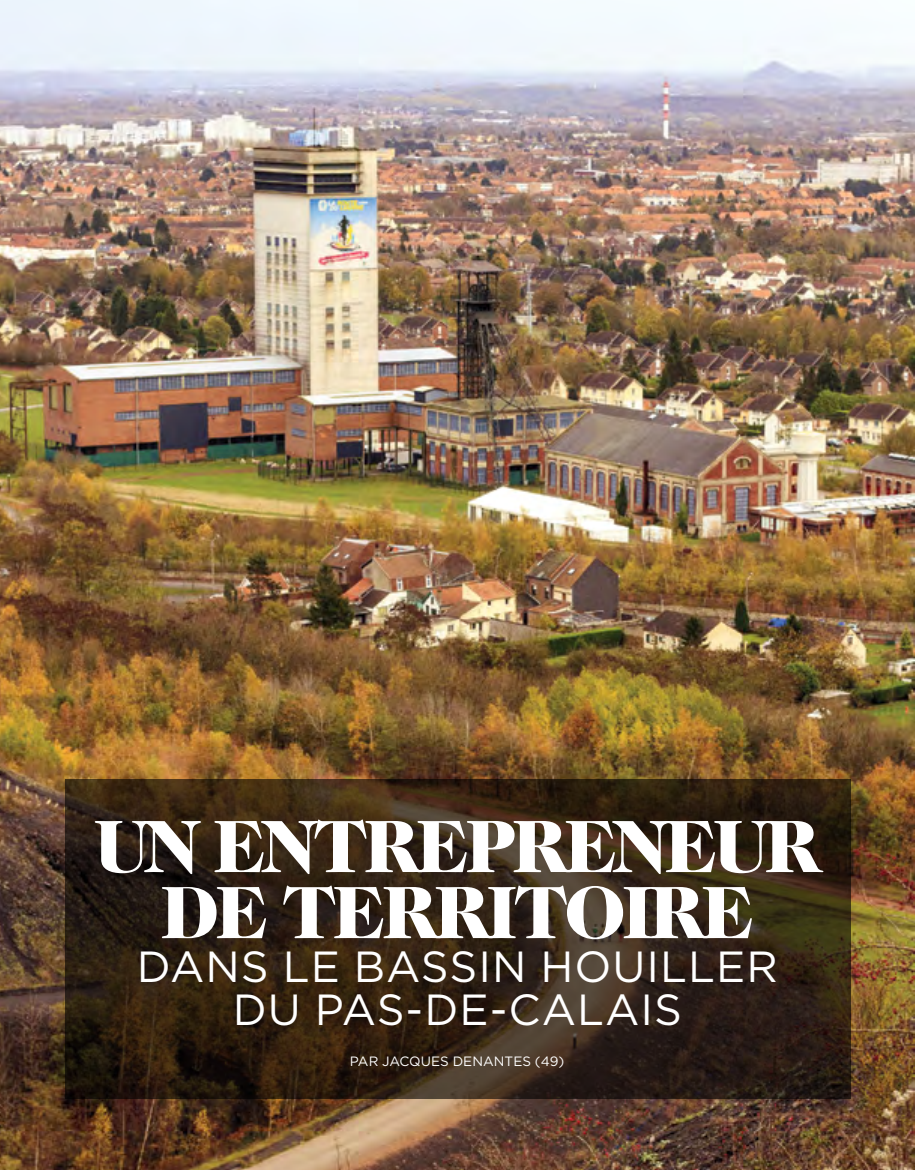
<style>
.page{position:relative;width:915px;height:1170px;background:#fff}
.page>*{position:absolute;margin:0;border:0;box-sizing:border-box;transform-origin:0 0}
.t1{font:900 75px/66px "Caslon Two Twenty Four";letter-spacing:-.045em;color:#fff;text-align:center}
.t2{font:43.5px/43.5px "Gotham";letter-spacing:.025em;color:#fff;text-align:center}
.t3{font:13.5px "Gotham";letter-spacing:.005em;color:#fff}
</style>
<div class="page">
<img style="left:0;top:0;width:914px;height:1169px">
<svg style="left:65px;top:778px;width:785px;height:320px;background:#322315"></svg>
<h1 class="t1" style="left:95px;top:812px;width:727px">UN ENTREPRENEUR<br>DE TERRITOIRE</h1>
<p class="t2" style="left:137px;top:943px;width:642px">DANS LE BASSIN HOUILLER<br>DU PAS-DE-CALAIS</p>
<p class="t3" style="left:349px;top:1052px;width:216px">PAR JACQUES DENANTES (49)</p>
</div>
